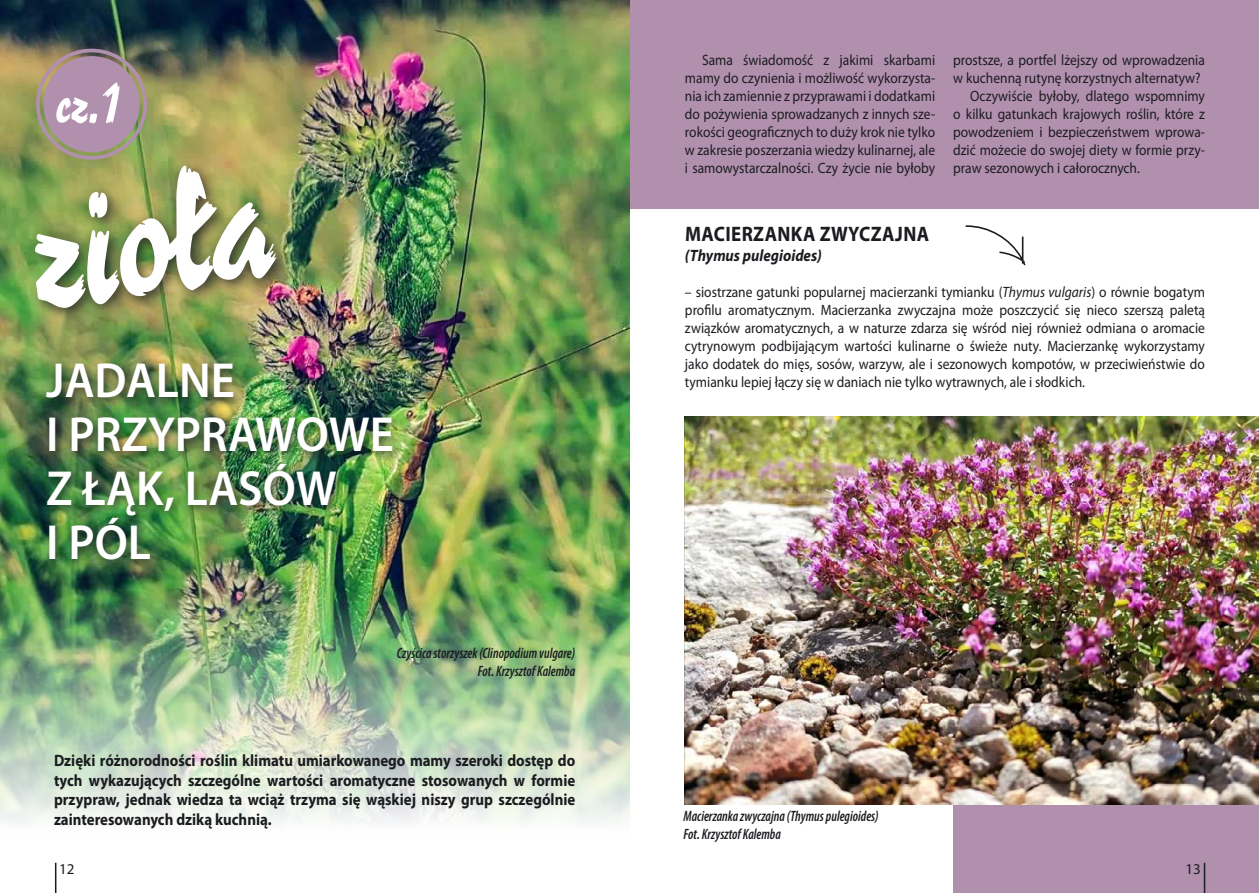
<style>
.page{position:relative;width:1259px;height:893px;background:#fff}
.page>*{position:absolute;margin:0;border:0;box-sizing:border-box;transform-origin:0 0}
.t1{font:166.05px "EFN Brush 026";color:#fff;scale:.95 1}
.t2{font:55.8px "EFN Brush 026";color:#fff;scale:.95 1}
.t3{font:600 49.5px/54px "Myriad Pro";color:#fff;scale:.95 1}
.t4{font:700 21px "Myriad Pro";letter-spacing:.02em;color:#1b1c20;scale:.9 1}
.t5{font:700 16.5px/19.5px "Myriad Pro";color:#1b1c20;text-align:justify;scale:.9 1}
.t6{font:italic 700 16.5px "Myriad Pro";color:#1b1c20;scale:.9 1}
.t7{font:15px/18px "Myriad Pro";color:#1b1c20;text-align:justify;scale:.9 1}
.t8{font:italic 600 condensed 15px/18px "Myriad Pro";color:#1b1c20;text-align:right;scale:.9 1}
.t9{font:15px "Myriad Pro";color:#1b1c20}
.s1{font-style:italic}
</style>
<div class="page">
<div style="left:953px;top:417px;width:306px;height:476px;background:#b190ae"></div>
<div style="left:591px;top:0;width:668px;height:208px;background:#b190ae"></div>
<img style="left:0;top:0;width:629px;height:822px">
<div style="left:42px;top:359px;width:361px;height:212px;background:#1b1c20;opacity:.75"></div>
<img style="left:685px;top:417px;width:574px;height:388px">
<div style="left:29px;top:159px;width:262px;height:164px;background:#1b1c20;opacity:.75"></div>
<svg style="left:965px;top:225px;width:60px;height:41px"></svg>
<hr style="left:1203px;top:863px;width:2px;height:30px;background:#1b1c20">
<hr style="left:55px;top:863px;width:1px;height:30px;background:#1b1c20">
<div style="left:43px;top:56px;width:97px;height:96px;background:#b190ae;border-radius:50%"></div>
<div style="left:36px;top:49px;width:111px;height:111px;border:4px solid #b190ae;border-radius:50%"></div>
<h2 class="t2" style="left:56px;top:65px;width:68px">cz.1</h2>
<h1 class="t1" style="left:11px;top:141px;width:259px;rotate:-9deg">zioła</h1>
<h3 class="t3" style="left:46px;top:352px;width:367px">JADALNE<br>I PRZYPRAWOWE<br>Z ŁĄK, LASÓW<br>I PÓL</h3>
<p class="t8" style="left:397px;top:644px;width:200px">Czyścica storzyszek (Clinopodium vulgare)<br>Fot. Krzysztof Kalemba</p>
<p class="t5" style="left:54px;top:750px;width:581px">Dzięki różnorodności roślin klimatu umiarkowanego mamy szeroki dostęp do tych wykazujących szczególne wartości aromatyczne stosowanych w formie przypraw, jednak wiedza ta wciąż trzyma się wąskiej niszy grup szczególnie zainteresowanych dziką kuchnią.</p>
<p class="t7" style="left:685px;top:51px;width:279px;text-indent:17px">Sama świadomość z jakimi skarbami mamy do czynienia i możliwość wykorzysta&shy;nia ich zamiennie z przyprawami i dodatkami do pożywienia sprowadzanych z innych sze&shy;rokości geograficznych to duży krok nie tylko w zakresie poszerzania wiedzy kulinarnej, ale i samowystarczalności. Czy życie nie byłoby</p>
<p class="t7" style="left:953px;top:51px;width:281px">prostsze, a portfel lżejszy od wprowadzenia</p>
<p class="t7" style="left:953px;top:69px;width:276px">w kuchenną rutynę korzystnych alternatyw?</p>
<p class="t7" style="left:970px;top:87px;width:262px">Oczywiście byłoby, dlatego wspomnimy</p>
<p class="t7" style="left:953px;top:105px;width:281px">o kilku gatunkach krajowych roślin, które z</p>
<p class="t7" style="left:953px;top:123px;width:281px">powodzeniem i bezpieczeństwem wprowa-</p>
<p class="t7" style="left:953px;top:141px;width:281px">dzić możecie do swojej diety w formie przy-</p>
<p class="t7" style="left:953px;top:159px;width:209px">praw sezonowych i całorocznych.</p>
<h3 class="t4" style="left:685px;top:220px;width:273px">MACIERZANKA ZWYCZAJNA</h3>
<p class="t6" style="left:685px;top:244px;width:154px">(Thymus pulegioides)</p>
<p class="t7" style="left:685px;top:282px;width:579px">– siostrzane gatunki popularnej macierzanki tymianku (<span class="s1">Thymus vulgaris</span>) o równie bogatym profilu aromatycznym. Macierzanka zwyczajna może poszczycić się nieco szerszą paletą związków aromatycznych, a w naturze zdarza się wśród niej również odmiana o aromacie cytrynowym podbijającym wartości kulinarne o świeże nuty. Macierzankę wykorzystamy jako dodatek do mięs, sosów, warzyw, ale i sezonowych kompotów, w przeciwieństwie do tymianku lepiej łączy się w daniach nie tylko wytrawnych, ale i słodkich.</p>
<p class="t8" style="left:683px;top:807px;width:218px;text-align:left">Macierzanka zwyczajna (Thymus pulegioides)<br>Fot. Krzysztof Kalemba</p>
<p class="t9" style="left:59px;top:860px;width:17px">12</p>
<p class="t9" style="left:1185px;top:860px;width:17px">13</p>
</div>
